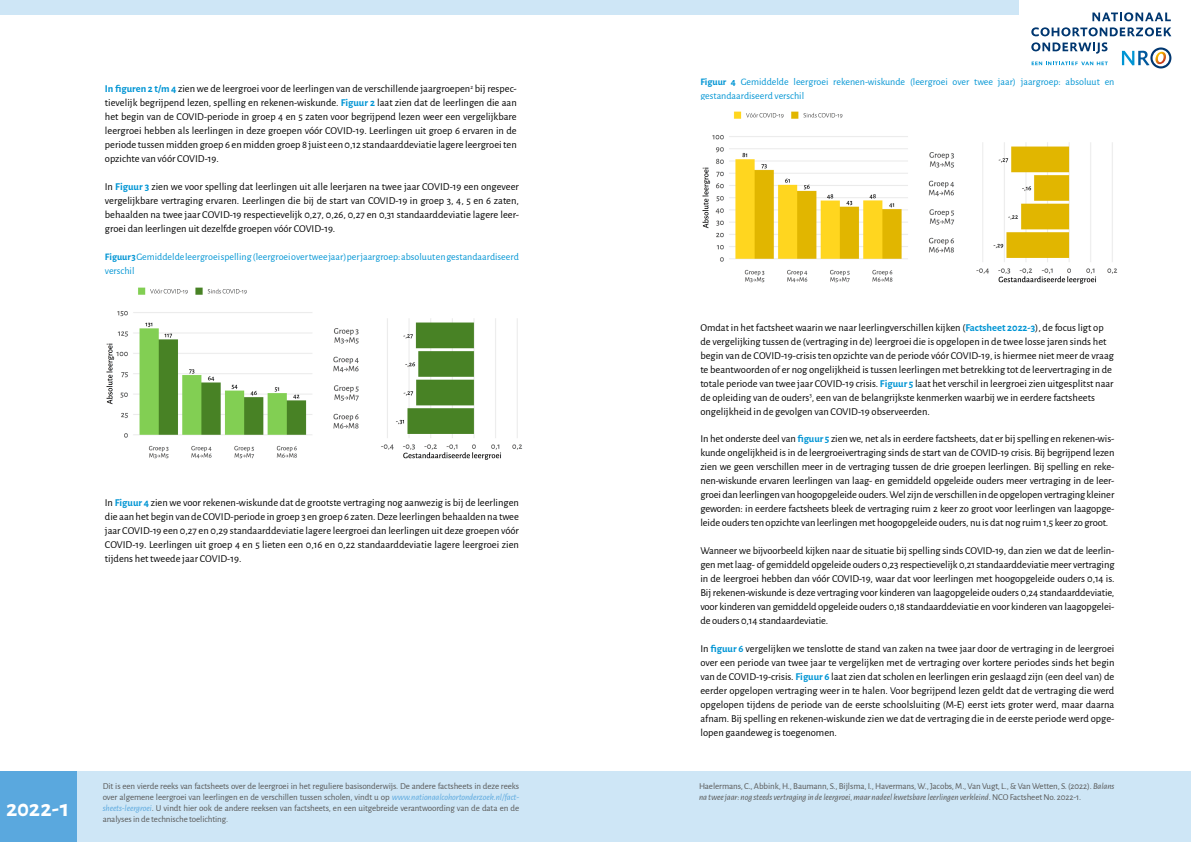
<style>
.page{position:relative;width:1191px;height:842px;background:#fff}
.page>*{position:absolute;margin:0;border:0;box-sizing:border-box;transform-origin:0 0}
.t1{font:700 24px "Alegreya Sans";color:#fff}
.t2{font:10.5px/14px "Alegreya Sans";color:#000;text-align:justify}
.t3{font:10px/14px "Alegreya Sans";color:#0095d4}
.t4{font:9px/11px "Alegreya Sans";letter-spacing:-.01em;color:#575756;text-align:justify}
.s1{font-weight:700;color:#0095d4}
.s2{font-weight:700}
.s3{font-style:italic;color:#5aa8de}
.s4{font-style:italic}
</style>
<div class="page">
<div style="left:0;top:0;width:1191px;height:14px;background:#cee6f6"></div>
<div style="left:1019px;top:0;width:172px;height:92px;background:#fff"></div>
<svg style="left:1122px;top:47px;width:49px;height:21px"></svg>
<svg style="left:1031px;top:62px;width:76px;height:3px"></svg>
<svg style="left:1092px;top:12px;width:78px;height:9px"></svg>
<svg style="left:1031px;top:27px;width:140px;height:9px"></svg>
<svg style="left:1031px;top:42px;width:76px;height:12px"></svg>
<div style="left:0;top:771px;width:1191px;height:71px;background:#cee6f6"></div>
<div style="left:0;top:771px;width:77px;height:71px;background:#5aa8de"></div>
<img style="left:106px;top:287px;width:417px;height:173px">
<img style="left:702px;top:111px;width:416px;height:173px">
<p class="t2" style="left:105px;top:81px;width:413px"><span class="s1">In figuren 2 t/m 4</span> zien we de leergroei voor de leerlingen van de verschillende jaargroepen<sup>2</sup> bij respec&shy;tievelijk begrijpend lezen, spelling en rekenen-wiskunde. <span class="s1">Figuur 2</span> laat zien dat de leerlingen die aan het begin van de COVID-periode in groep 4 en 5 zaten voor begrijpend lezen weer een vergelijkbare leergroei hebben als leerlingen in deze groepen vóór COVID-19. Leerlingen uit groep 6 ervaren in de periode tussen midden groep 6 en midden groep 8 juist een 0,12 standaarddeviatie lagere leergroei ten opzichte van vóór COVID-19.</p>
<p class="t2" style="left:105px;top:179px;width:415px">In <span class="s1">Figuur 3</span> zien we voor spelling dat leerlingen uit alle leerjaren na twee jaar COVID-19 een ongeveer vergelijkbare vertraging ervaren. Leerlingen die bij de start van COVID-19 in groep 3, 4, 5 en 6 zaten, behaalden na twee jaar COVID-19 respectievelijk 0,27, 0,26, 0,27 en 0,31 standaarddeviatie lagere leer&shy;groei dan leerlingen uit dezelfde groepen vóór COVID-19.</p>
<p class="t3" style="left:105px;top:249px;width:415px"><span class="s2">Figuur 3</span>Gemiddelde leergroei spelling (leergroei over twee jaar)per jaargroep: absoluut en gestandaardiseerd verschil</p>
<p class="t2" style="left:105px;top:495px;width:415px">In <span class="s1">Figuur 4</span> zien we voor rekenen-wiskunde dat de grootste vertraging nog aanwezig is bij de leerlingen die aan het begin van de COVID-periode in groep 3 en groep 6 zaten. Deze leerlingen behaalden na twee jaar COVID-19 een 0,27 en 0,29 standaarddeviatie lagere leergroei dan leerlingen uit deze groepen vóór COVID-19. Leerlingen uit groep 4 en 5 lieten een 0,16 en 0,22 standaarddeviatie lagere leergroei zien tijdens het tweede jaar COVID-19.</p>
<h1 class="t1" style="left:6px;top:791px;width:66px">2022-1</h1>
<p class="t4" style="left:103px;top:780px;width:418px">Dit is een vierde reeks van factsheets over de leergroei in het reguliere basisonderwijs. De andere factsheets in deze reeks over algemene leergroei van leerlingen en de verschillen tussen scholen, vindt u op <span class="s3">www.nationaalcohortonderzoek.nl/fact&shy;sheets-leergroei</span>. U vindt hier ook de andere reeksen van factsheets, en een uitgebreide verantwoording van de data en de analyses in de technische toelichting.</p>
<p class="t3" style="left:700px;top:74px;width:415px"><span class="s2">Figuur 4</span> Gemiddelde leergroei rekenen-wiskunde (leergroei over twee jaar) jaargroep: absoluut en gestandaardiseerd verschil</p>
<p class="t2" style="left:700px;top:320px;width:415px;text-align:left">Omdat in het factsheet waarin we naar leerlingverschillen kijken (<span class="s1">Factsheet 2022-3</span>), de focus ligt op de vergelijking tussen de (vertraging in de) leergroei die is opgelopen in de twee losse jaren sinds het begin van de COVID-19-crisis ten opzichte van de periode vóór COVID-19, is hiermee niet meer de vraag te beantwoorden of er nog ongelijkheid is tussen leerlingen met betrekking tot de leervertraging in de totale periode van twee jaar COVID-19 crisis. <span class="s1">Figuur 5</span> laat het verschil in leergroei zien uitgesplitst naar de opleiding van de ouders<sup>3</sup>, een van de belangrijkste kenmerken waarbij we in eerdere factsheets ongelijkheid in de gevolgen van COVID-19 observeerden.</p>
<p class="t2" style="left:700px;top:431px;width:415px">In het onderste deel van <span class="s1">figuur 5</span> zien we, net als in eerdere factsheets, dat er bij spelling en rekenen-wis&shy;kunde ongelijkheid is in de leergroeivertraging sinds de start van de COVID-19 crisis. Bij begrijpend lezen zien we geen verschillen meer in de vertraging tussen de drie groepen leerlingen. Bij spelling en reke&shy;nen-wiskunde ervaren leerlingen van laag- en gemiddeld opgeleide ouders meer vertraging in de leer&shy;groei dan leerlingen van hoogopgeleide ouders. Wel zijn de verschillen in de opgelopen vertraging kleiner geworden: in eerdere factsheets bleek de vertraging ruim 2 keer zo groot voor leerlingen van laagopge&shy;leide ouders ten opzichte van leerlingen met hoogopgeleide ouders, nu is dat nog ruim 1,5 keer zo groot.</p>
<p class="t2" style="left:700px;top:543px;width:415px">Wanneer we bijvoorbeeld kijken naar de situatie bij spelling sinds COVID-19, dan zien we dat de leerlin&shy;gen met laag- of gemiddeld opgeleide ouders 0,23 respectievelijk 0,21 standaarddeviatie meer vertraging in de leergroei hebben dan vóór COVID-19, waar dat voor leerlingen met hoogopgeleide ouders 0,14 is.<br>Bij rekenen-wiskunde is deze vertraging voor kinderen van laagopgeleide ouders 0,24 standaarddeviatie, voor kinderen van gemiddeld opgeleide ouders 0,18 standaarddeviatie en voor kinderen van laagopgelei&shy;de ouders 0,14 standaardeviatie.</p>
<p class="t2" style="left:700px;top:641px;width:415px">In <span class="s1">figuur 6</span> vergelijken we tenslotte de stand van zaken na twee jaar door de vertraging in de leergroei over een periode van twee jaar te vergelijken met de vertraging over kortere periodes sinds het begin van de COVID-19-crisis. <span class="s1">Figuur 6</span> laat zien dat scholen en leerlingen erin geslaagd zijn (een deel van) de eerder opgelopen vertraging weer in te halen. Voor begrijpend lezen geldt dat de vertraging die werd opgelopen tijdens de periode van de eerste schoolsluiting (M-E) eerst iets groter werd, maar daarna afnam. Bij spelling en rekenen-wiskunde zien we dat de vertraging die in de eerste periode werd opge&shy;lopen gaandeweg is toegenomen.</p>
<p class="t4" style="left:699px;top:780px;width:417px">Haelermans, C., Abbink, H., Baumann, S., Bijlsma, I., Havermans, W., Jacobs, M., Van Vugt, L., &amp; Van Wetten, S. (2022). <span class="s4">Balans na twee jaar: nog steeds vertraging in de leergroei, maar nadeel kwetsbare leerlingen verkleind</span>. NCO Factsheet No. 2022-1.</p>
</div>
